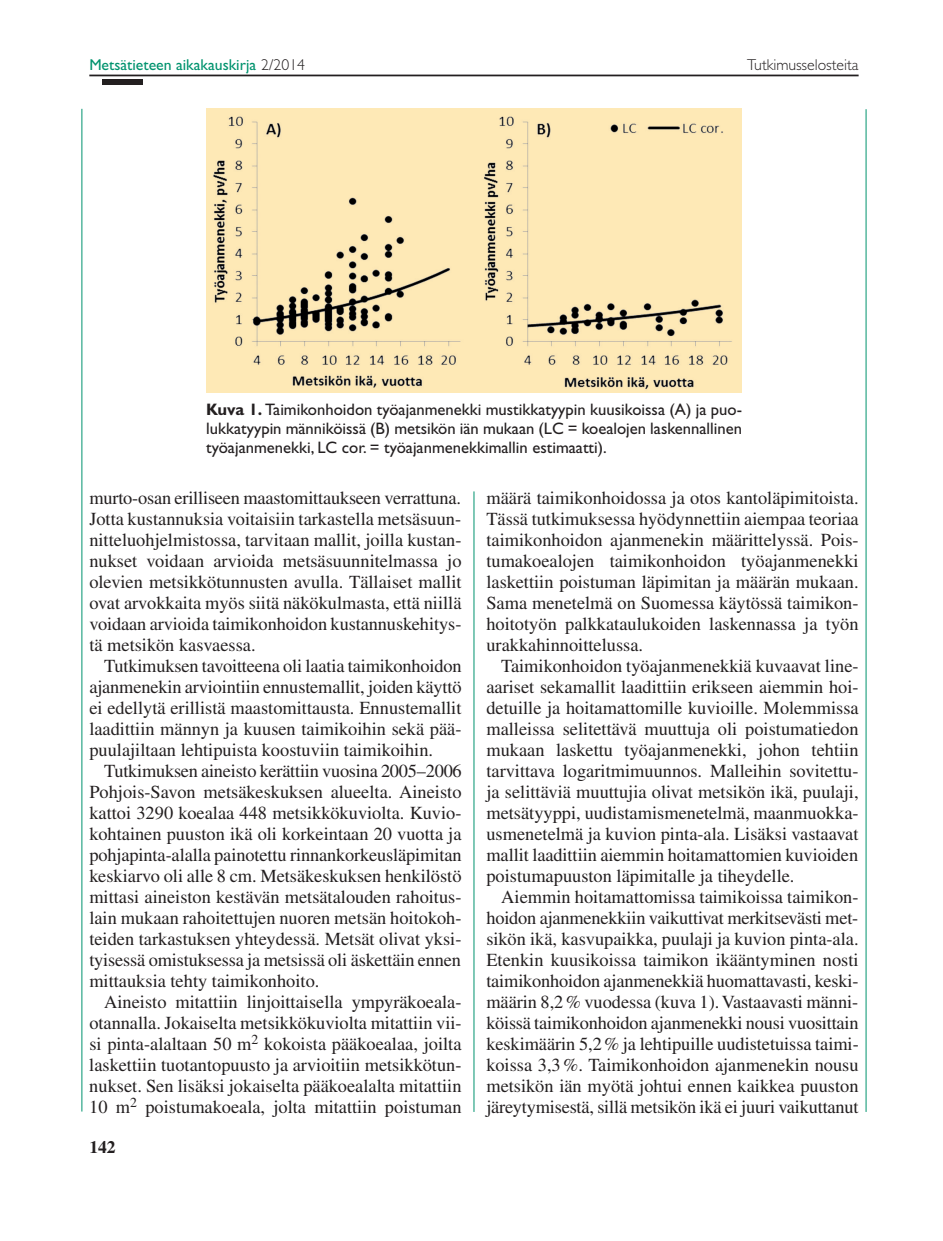
<style>
.page{position:relative;width:943px;height:1241px;background:#fff}
.page>*{position:absolute;margin:0;border:0;box-sizing:border-box;transform-origin:0 0}
.t1{font:18.38px/21px "Times LT Std";color:#231f20;text-align:justify}
.t2{font:700 17.5px "Times LT Std";color:#231f20}
.t3{font:16.62px/19.2px "Gill Sans Std";color:#231f20;text-align:justify}
.t4{font:15.75px "Gill Sans Std";color:#00936e}
.t5{font:300 15.75px "Gill Sans Std";color:#231f20}
.s1{font-weight:300;color:#231f20}
.s2{font-weight:700}
</style>
<div class="page">
<div style="left:102px;top:79px;width:40px;height:5px;background:#231f20"></div>
<hr style="left:82px;top:109px;width:1px;height:1002px;background:#00936e">
<hr style="left:865px;top:109px;width:1px;height:1002px;background:#00936e">
<hr style="left:89px;top:75px;width:769px;height:1px;background:#231f20">
<hr style="left:473px;top:491px;width:1px;height:620px;background:#00936e">
<img style="left:206px;top:109px;width:536px;height:283px">
<p class="t4" style="left:89px;top:55px;width:217px">Metsätieteen aikakauskirja <span class="s1">2/2014</span></p>
<p class="t5" style="left:747px;top:55px;width:113px">Tutkimusselosteita</p>
<p class="t3" style="left:206px;top:399px;width:537px"><span class="s2">Kuva 1.</span> Taimikonhoidon työajanmenekki mustikkatyypin kuusikoissa (A) ja puo&shy;lukkatyypin männiköissä (B) metsikön iän mukaan (LC = koealojen laskennallinen työajanmenekki, LC cor. = työajanmenekkimallin estimaatti).</p>
<p class="t1" style="left:89px;top:486px;width:374px">murto-osan erilliseen maastomittaukseen verrattuna.<br>Jotta kustannuksia voitaisiin tarkastella metsäsuun&shy;nitteluohjelmistossa, tarvitaan mallit, joilla kustan&shy;nukset voidaan arvioida metsäsuunnitelmassa jo olevien metsikkötunnusten avulla. Tällaiset mallit ovat arvokkaita myös siitä näkökulmasta, että niillä voidaan arvioida taimikonhoidon kustannuskehitys&shy;tä metsikön kasvaessa.</p>
<p class="t1" style="left:89px;top:654px;width:374px;text-indent:15px">Tutkimuksen tavoitteena oli laatia taimikonhoidon ajanmenekin arviointiin ennustemallit, joiden käyttö ei edellytä erillistä maastomittausta. Ennustemallit laadittiin männyn ja kuusen taimikoihin sekä pää&shy;puulajiltaan lehtipuista koostuviin taimikoihin.</p>
<p class="t1" style="left:89px;top:759px;width:374px;text-indent:15px">Tutkimuksen aineisto kerättiin vuosina 2005–2006<br>Pohjois-Savon metsäkeskuksen alueelta. Aineisto kattoi 3290 koealaa 448 metsikkökuviolta. Kuvio&shy;kohtainen puuston ikä oli korkeintaan 20 vuotta ja pohjapinta-alalla painotettu rinnankorkeusläpimitan keskiarvo oli alle 8 cm. Metsäkeskuksen henkilöstö mittasi aineiston kestävän metsätalouden rahoitus&shy;lain mukaan rahoitettujen nuoren metsän hoitokoh&shy;teiden tarkastuksen yhteydessä. Metsät olivat yksi&shy;tyisessä omistuksessa ja metsissä oli äskettäin ennen mittauksia tehty taimikonhoito.</p>
<p class="t1" style="left:89px;top:990px;width:374px;text-indent:15px">Aineisto mitattiin linjoittaisella ympyräkoeala&shy;otannalla. Jokaiselta metsikkökuviolta mitattiin vii&shy;si pinta-alaltaan 50 m<sup>2</sup> kokoista pääkoealaa, joilta laskettiin tuotantopuusto ja arvioitiin metsikkötun&shy;nukset. Sen lisäksi jokaiselta pääkoealalta mitattiin 10 m<sup>2</sup> poistumakoeala, jolta mitattiin poistuman</p>
<p class="t2" style="left:89px;top:1136px;width:28px">142</p>
<p class="t1" style="left:486px;top:486px;width:374px">määrä taimikonhoidossa ja otos kantoläpimitoista.<br>Tässä tutkimuksessa hyödynnettiin aiempaa teoriaa taimikonhoidon ajanmenekin määrittelyssä. Pois&shy;tumakoealojen taimikonhoidon työajanmenekki laskettiin poistuman läpimitan ja määrän mukaan.<br>Sama menetelmä on Suomessa käytössä taimikon&shy;hoitotyön palkkataulukoiden laskennassa ja työn urakkahinnoittelussa.</p>
<p class="t1" style="left:486px;top:654px;width:374px;text-indent:15px">Taimikonhoidon työajanmenekkiä kuvaavat line&shy;aariset sekamallit laadittiin erikseen aiemmin hoi&shy;detuille ja hoitamattomille kuvioille. Molemmissa malleissa selitettävä muuttuja oli poistumatiedon mukaan laskettu työajanmenekki, johon tehtiin tarvittava logaritmimuunnos. Malleihin sovitettu&shy;ja selittäviä muuttujia olivat metsikön ikä, puulaji, metsätyyppi, uudistamismenetelmä, maanmuokka&shy;usmenetelmä ja kuvion pinta-ala. Lisäksi vastaavat mallit laadittiin aiemmin hoitamattomien kuvioiden poistumapuuston läpimitalle ja tiheydelle.</p>
<p class="t1" style="left:486px;top:885px;width:374px;text-indent:15px">Aiemmin hoitamattomissa taimikoissa taimikon&shy;hoidon ajanmenekkiin vaikuttivat merkitsevästi met&shy;sikön ikä, kasvupaikka, puulaji ja kuvion pinta-ala.<br>Etenkin kuusikoissa taimikon ikääntyminen nosti taimikonhoidon ajanmenekkiä huomattavasti, keski&shy;määrin 8,2% vuodessa (kuva 1). Vastaavasti männi&shy;köissä taimikonhoidon ajanmenekki nousi vuosittain keskimäärin 5,2% ja lehtipuille uudistetuissa taimi&shy;koissa 3,3%. Taimikonhoidon ajanmenekin nousu metsikön iän myötä johtui ennen kaikkea puuston järeytymisestä, sillä metsikön ikä ei juuri vaikuttanut</p>
</div>
